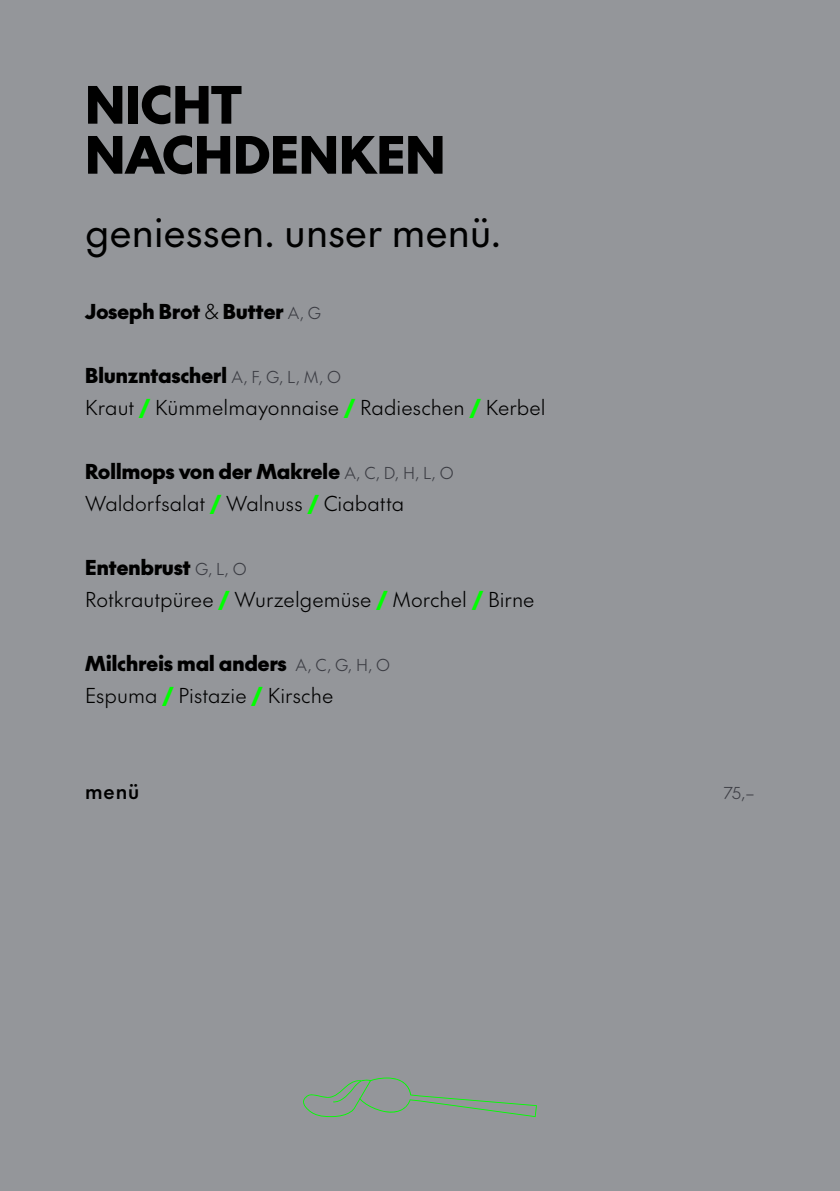
<style>
.page{position:relative;width:840px;height:1191px;background:#fff}
.page>*{position:absolute;margin:0;border:0;box-sizing:border-box;transform-origin:0 0}
.t1{font:900 50px "The Future";color:#000}
.t2{font:40px "The Future";letter-spacing:-.005em;color:#000}
.t3{font:300 20px "The Future";letter-spacing:.005em;color:#000}
.t4{font:900 20px "The Future";letter-spacing:.005em;color:#000}
.t5{font:500 20px "The Future";color:#000}
.t6{font:300 16px "The Future";color:#3b3c43}
.s1{font-weight:300}
.s2{font-weight:300;font-size:16px;color:#3b3c43}
.s3{font-weight:900;color:#0f0}
</style>
<div class="page">
<div style="left:0;top:0;width:839px;height:1191px;background:#94969a"></div>
<svg style="left:303px;top:1077px;width:233px;height:40px"></svg>
<p class="t1" style="left:85px;top:68px;width:159px">NICHT</p>
<p class="t1" style="left:85px;top:118px;width:361px">NACHDENKEN</p>
<p class="t2" style="left:85px;top:205px;width:418px">geniessen. unser menü.</p>
<p class="t4" style="left:85px;top:297px;width:237px">Joseph Brot <span class="s1">&amp;</span> Butter <span class="s2">A, G</span></p>
<p class="t4" style="left:85px;top:361px;width:257px">Blunzntascherl <span class="s2">A, F, G, L, M, O</span></p>
<p class="t3" style="left:85px;top:394px;width:462px">Kraut <span class="s3">/</span> Kümmelmayonnaise <span class="s3">/</span> Radieschen <span class="s3">/</span> Kerbel</p>
<p class="t4" style="left:85px;top:457px;width:370px">Rollmops von der Makrele <span class="s2">A, C, D, H, L, O</span></p>
<p class="t3" style="left:85px;top:490px;width:320px">Waldorfsalat <span class="s3">/</span> Walnuss <span class="s3">/</span> Ciabatta</p>
<p class="t4" style="left:85px;top:553px;width:163px">Entenbrust <span class="s2">G, L, O</span></p>
<p class="t3" style="left:85px;top:586px;width:450px">Rotkrautpüree <span class="s3">/</span> Wurzelgemüse <span class="s3">/</span> Morchel <span class="s3">/</span> Birne</p>
<p class="t4" style="left:85px;top:649px;width:306px">Milchreis mal anders <span class="s2">A, C, G, H, O</span></p>
<p class="t3" style="left:85px;top:682px;width:249px">Espuma <span class="s3">/</span> Pistazie <span class="s3">/</span> Kirsche</p>
<p class="t5" style="left:85px;top:777px;width:56px">menü</p>
<p class="t6" style="left:723px;top:782px;width:33px">75,–</p>
</div>
